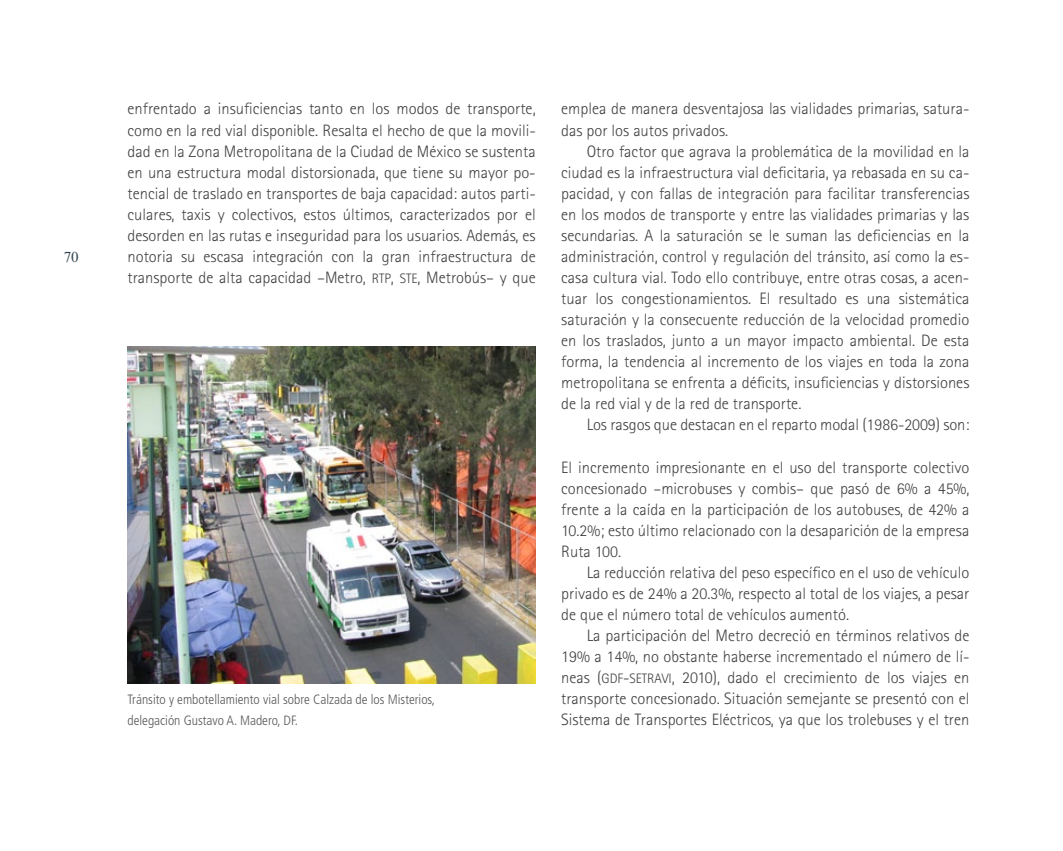
<style>
.page{position:relative;width:1063px;height:851px;background:#fff}
.page>*{position:absolute;margin:0;border:0;box-sizing:border-box;transform-origin:0 0}
.t1{font:300 16.5px/21px "Rotis Sans Serif";color:#414042;text-align:justify}
.t2{font:15px "Times New Roman";color:#2f444e}
.t3{font:300 condensed 13.5px/21px "Frutiger";color:#58595b}
.s1{font-family:"Rotis Sans Serif Light SC830";font-weight:400;font-size:13.65px}
</style>
<div class="page">
<img style="left:127px;top:346px;width:409px;height:337px">
<p class="t2" style="left:64px;top:247px;width:16px">70</p>
<p class="t1" style="left:128px;top:98px;width:410px">enfrentado a insuficiencias tanto en los modos de transporte, como en la red vial disponible. Resalta el hecho de que la movili&shy;dad en la Zona Metropolitana de la Ciudad de México se sustenta en una estructura modal distorsionada, que tiene su mayor po&shy;tencial de traslado en transportes de baja capacidad: autos parti&shy;culares, taxis y colectivos, estos últimos, caracterizados por el desorden en las rutas e inseguridad para los usuarios. Además, es notoria su escasa integración con la gran infraestructura de transporte de alta capacidad –Metro, <span class="s1">RTP</span>, <span class="s1">STE</span>, Metrobús– y que</p>
<p class="t3" style="left:128px;top:689px;width:309px">Tránsito y embotellamiento vial sobre Calzada de los Misterios, delegación Gustavo A. Madero, DF.</p>
<p class="t1" style="left:561px;top:98px;width:410px">emplea de manera desventajosa las vialidades primarias, satura&shy;das por los autos privados.</p>
<p class="t1" style="left:561px;top:140px;width:410px;text-indent:26px">Otro factor que agrava la problemática de la movilidad en la ciudad es la infraestructura vial deficitaria, ya rebasada en su ca&shy;pacidad, y con fallas de integración para facilitar transferencias en los modos de transporte y entre las vialidades primarias y las secundarias. A la saturación se le suman las deficiencias en la administración, control y regulación del tránsito, así como la es&shy;casa cultura vial. Todo ello contribuye, entre otras cosas, a acen&shy;tuar los congestionamientos. El resultado es una sistemática saturación y la consecuente reducción de la velocidad promedio en los traslados, junto a un mayor impacto ambiental. De esta forma, la tendencia al incremento de los viajes en toda la zona metropolitana se enfrenta a déficits, insuficiencias y distorsiones de la red vial y de la red de transporte.</p>
<p class="t1" style="left:587px;top:414px;width:384px">Los rasgos que destacan en el reparto modal (1986-2009) son:</p>
<p class="t1" style="left:561px;top:456px;width:410px">El incremento impresionante en el uso del transporte colectivo concesionado –microbuses y combis– que pasó de 6% a 45%, frente a la caída en la participación de los autobuses, de 42% a 10.2%; esto último relacionado con la desaparición de la empresa Ruta 100.</p>
<p class="t1" style="left:561px;top:561px;width:410px;text-indent:26px">La reducción relativa del peso específico en el uso de vehículo privado es de 24% a 20.3%, respecto al total de los viajes, a pesar de que el número total de vehículos aumentó.</p>
<p class="t1" style="left:561px;top:625px;width:410px;text-indent:26px">La participación del Metro decreció en términos relativos de 19% a 14%, no obstante haberse incrementado el número de lí&shy;neas (<span class="s1">GDF</span>-<span class="s1">SETRAVI</span>, 2010), dado el crecimiento de los viajes en transporte concesionado. Situación semejante se presentó con el Sistema de Transportes Eléctricos, ya que los trolebuses y el tren</p>
</div>
